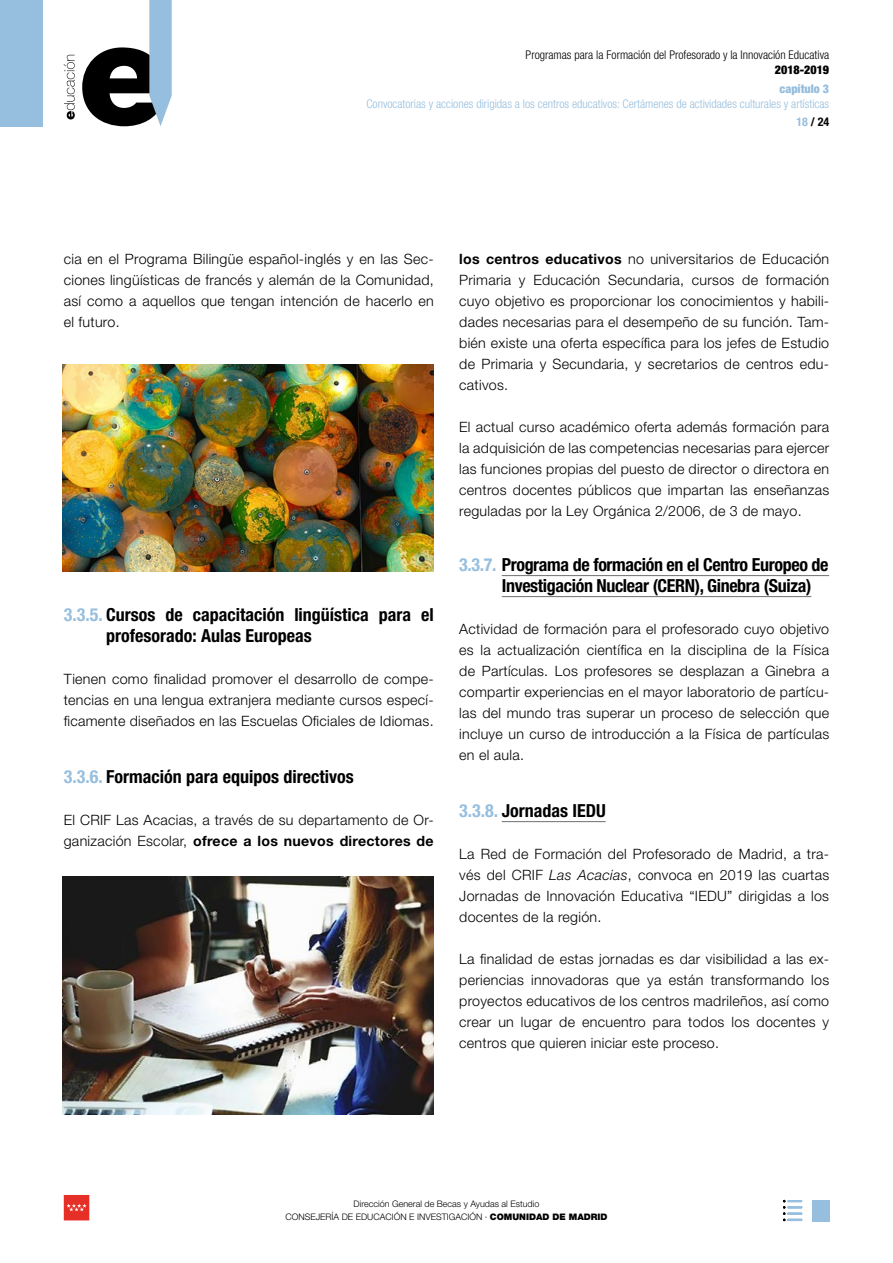
<style>
.page{position:relative;width:893px;height:1263px;background:#fff}
.page>*{position:absolute;margin:0;border:0;box-sizing:border-box;transform-origin:0 0}
.t1{font:700 condensed 18px/21px "Helvetica Neue LT Std";color:#000}
.t2{font:700 condensed 18px/21px "Helvetica Neue LT Std";letter-spacing:-.02em;color:#000}
.t3{font:300 14.25px/21px "Helvetica Neue LT Std";letter-spacing:.02em;color:#000;text-align:justify}
.t4{font:300 condensed 12px "Helvetica Neue LT Std";color:#96bede}
.t5{font:300 condensed 12px "Helvetica Neue LT Std";color:#000}
.t6{font:900 condensed 12px "Helvetica Neue LT Std";color:#000}
.t7{font:900 condensed 12px "Helvetica Neue LT Std";color:#96bede}
.t8{font:700 condensed 12px "Helvetica Neue LT Std";color:#000}
.t9{font:300 9px/13.5px "Helvetica Neue LT Std";color:#000;text-align:center}
.s1{color:#96bede}
.s2{font-weight:700}
.s3{font-style:italic}
.s4{font-weight:900}
</style>
<div class="page">
<hr style="left:502px;top:821px;width:104px;height:1px;background:#706f6f">
<img style="left:63px;top:876px;width:371px;height:238px">
<img style="left:63px;top:365px;width:371px;height:206px">
<div style="left:64px;top:1195px;width:25px;height:25px;background:#e63027"></div>
<svg style="left:66px;top:1203px;width:21px;height:8px"></svg>
<div style="left:812px;top:1200px;width:17px;height:21px;background:#96bede"></div>
<svg style="left:783px;top:1200px;width:19px;height:21px"></svg>
<svg style="left:64px;top:55px;width:11px;height:64px"></svg>
<svg style="left:82px;top:0;width:90px;height:126px"></svg>
<div style="left:0;top:0;width:43px;height:126px;background:#96bede"></div>
<svg style="left:501px;top:575px;width:328px;height:23px"></svg>
<p class="t5" style="left:526px;top:48px;width:305px">Programas para la Formación del Profesorado y la Innovación Educativa</p>
<p class="t6" style="left:775px;top:62px;width:56px">2018-2019</p>
<p class="t7" style="left:780px;top:81px;width:51px">capítulo 3</p>
<p class="t4" style="left:366px;top:97px;width:464px">Convocatorias y acciones dirigidas a los centros educativos: Certámenes de actividades culturales y artísticas</p>
<p class="t8" style="left:796px;top:115px;width:34px"><span class="s1">18</span> / 24</p>
<p class="t3" style="left:64px;top:248px;width:371px">cia en el Programa Bilingüe español-inglés y en las Sec&shy;ciones lingüísticas de francés y alemán de la Comunidad, así como a aquellos que tengan intención de hacerlo en el futuro.</p>
<p class="t1" style="left:106px;top:604px;width:329px;text-indent:-43px"><span class="s1">3.3.5.</span> Cursos de capacitación lingüística para el profesorado: Aulas Europeas</p>
<p class="t3" style="left:64px;top:668px;width:371px">Tienen como finalidad promover el desarrollo de compe&shy;tencias en una lengua extranjera mediante cursos especí&shy;ficamente diseñados en las Escuelas Oficiales de Idiomas.</p>
<p class="t1" style="left:64px;top:766px;width:291px"><span class="s1">3.3.6.</span> Formación para equipos directivos</p>
<p class="t3" style="left:64px;top:809px;width:371px">El CRIF Las Acacias, a través de su departamento de Or&shy;ganización Escolar, <span class="s2">ofrece a los nuevos directores de</span></p>
<p class="t3" style="left:459px;top:248px;width:371px"><span class="s2">los centros educativos</span> no universitarios de Educación Primaria y Educación Secundaria, cursos de formación cuyo objetivo es proporcionar los conocimientos y habili&shy;dades necesarias para el desempeño de su función. Tam&shy;bién existe una oferta específica para los jefes de Estudio de Primaria y Secundaria, y secretarios de centros edu&shy;cativos.</p>
<p class="t3" style="left:459px;top:416px;width:371px">El actual curso académico oferta además formación para la adquisición de las competencias necesarias para ejercer las funciones propias del puesto de director o directora en centros docentes públicos que impartan las enseñanzas reguladas por la Ley Orgánica 2/2006, de 3 de mayo.</p>
<p class="t2" style="left:502px;top:554px;width:328px;text-indent:-43px"><span class="s1">3.3.7.</span> Programa de formación en el Centro Europeo de<br>Investigación Nuclear (CERN), Ginebra (Suiza)</p>
<p class="t3" style="left:459px;top:618px;width:371px">Actividad de formación para el profesorado cuyo objetivo es la actualización científica en la disciplina de la Física de Partículas. Los profesores se desplazan a Ginebra a compartir experiencias en el mayor laboratorio de partícu&shy;las del mundo tras superar un proceso de selección que incluye un curso de introducción a la Física de partículas en el aula.</p>
<p class="t1" style="left:459px;top:800px;width:148px"><span class="s1">3.3.8.</span> Jornadas IEDU</p>
<p class="t3" style="left:459px;top:843px;width:371px">La Red de Formación del Profesorado de Madrid, a tra&shy;vés del CRIF <span class="s3">Las Acacias</span>, convoca en 2019 las cuartas Jornadas de Innovación Educativa “IEDU” dirigidas a los docentes de la región.</p>
<p class="t3" style="left:459px;top:948px;width:371px">La finalidad de estas jornadas es dar visibilidad a las ex&shy;periencias innovadoras que ya están transformando los proyectos educativos de los centros madrileños, así como crear un lugar de encuentro para todos los docentes y centros que quieren iniciar este proceso.</p>
<p class="t9" style="left:285px;top:1197px;width:324px">Dirección General de Becas y Ayudas al Estudio<br>CONSEJERÍA DE EDUCACIÓN E INVESTIGACIÓN · <span class="s4">COMUNIDAD DE MADRID</span></p>
</div>
